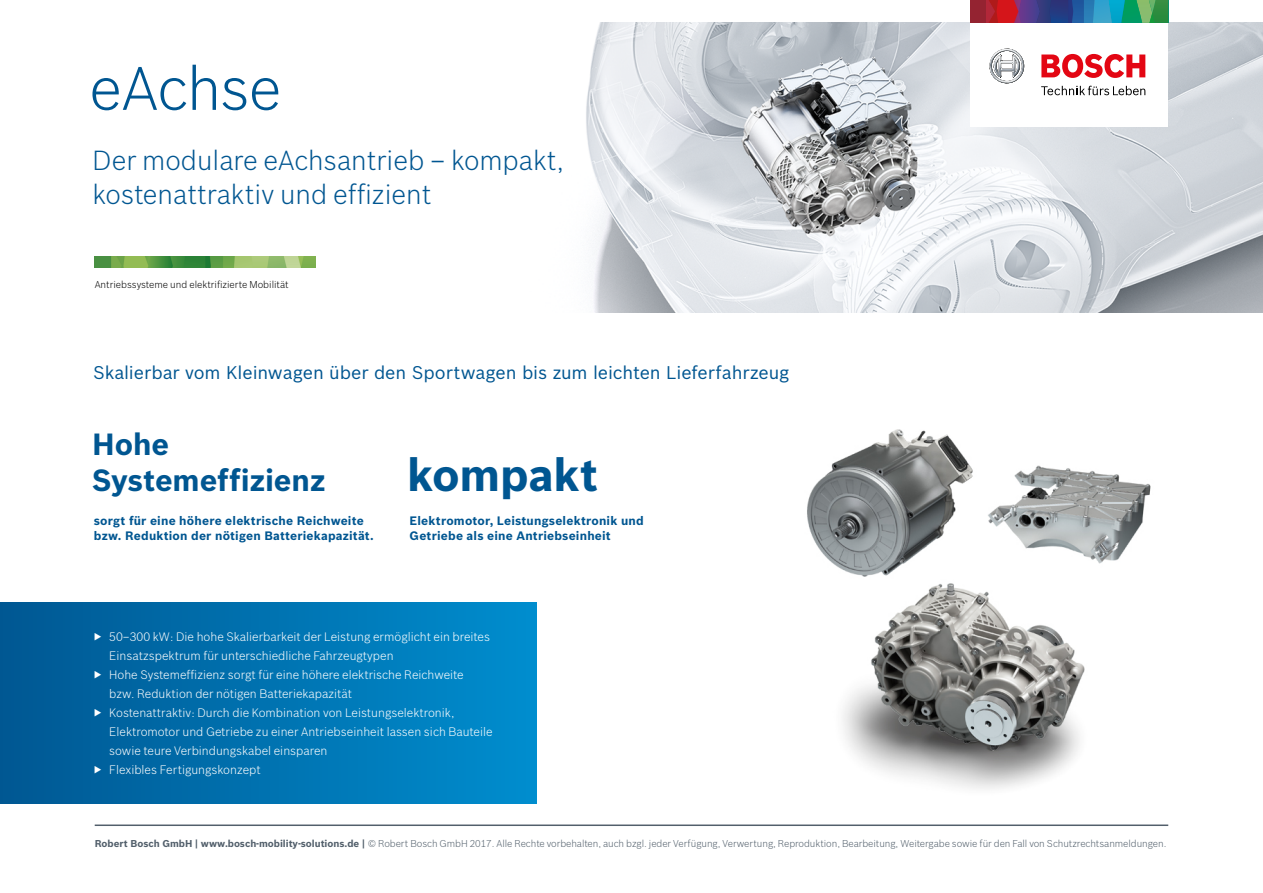
<style>
.page{position:relative;width:1263px;height:893px;background:#fff}
.page>*{position:absolute;margin:0;border:0;box-sizing:border-box;transform-origin:0 0}
.t1{font:300 60px "Bosch Sans";letter-spacing:-.02em;color:#005691}
.t2{font:700 45px "Bosch Sans";letter-spacing:-.005em;color:#005691}
.t3{font:700 30px/36px "Bosch Sans";letter-spacing:-.005em;color:#005691}
.t4{font:300 27px/34.5px "Bosch Sans";color:#005691}
.t5{font:18px "Bosch Sans";letter-spacing:-.005em;color:#005691}
.t6{font:300 12px/18.9px "Bosch Sans";color:#fff}
.t7{font:700 12px/15.8px "Bosch Sans";letter-spacing:.015em;color:#005691}
.t8{font:300 9.75px "Bosch Sans";letter-spacing:-.005em;color:#525f6b}
.t9{font:300 9.75px "Bosch Sans";color:#000}
.s1{font-weight:700}
</style>
<div class="page">
<img style="left:94px;top:23px;width:1169px;height:290px">
<img style="left:807px;top:430px;width:344px;height:359px">
<img style="left:95px;top:256px;width:221px;height:12px">
<div style="left:0;top:603px;width:537px;height:200px;background:linear-gradient(to right,#005792,#008ecf)"></div>
<hr style="left:95px;top:824px;width:1073px;height:2px;background:#525f6b">
<div style="left:970px;top:0;width:198px;height:127px;background:#fff"></div>
<div style="left:970px;top:0;width:16px;height:23px;background:#942331"></div>
<svg style="left:986px;top:0;width:182px;height:23px;background:#4a6478"></svg>
<svg style="left:989px;top:49px;width:35px;height:35px"></svg>
<svg style="left:1041px;top:54px;width:104px;height:24px"></svg>
<svg style="left:1041px;top:86px;width:104px;height:9px"></svg>
<svg style="left:95px;top:633px;width:6px;height:8px"></svg>
<svg style="left:95px;top:671px;width:6px;height:8px"></svg>
<svg style="left:95px;top:709px;width:6px;height:8px"></svg>
<svg style="left:95px;top:766px;width:6px;height:7px"></svg>
<h1 class="t1" style="left:89px;top:51px;width:194px">eAchse</h1>
<h3 class="t4" style="left:92px;top:142px;width:473px">Der modulare eAchsantrieb – kompakt, kostenattraktiv und effizient</h3>
<p class="t9" style="left:95px;top:278px;width:195px">Antriebssysteme und elektrifizierte Mobilität</p>
<h3 class="t5" style="left:93px;top:362px;width:698px">Skalierbar vom Kleinwagen über den Sportwagen bis zum leichten Lieferfahrzeug</h3>
<h3 class="t3" style="left:92px;top:426px;width:235px">Hohe<br>Systemeffizienz</h3>
<p class="t7" style="left:94px;top:512px;width:281px">sorgt für eine höhere elektrische Reichweite bzw. Reduktion der nötigen Batteriekapazität.</p>
<h2 class="t2" style="left:407px;top:447px;width:193px">kompakt</h2>
<p class="t7" style="left:410px;top:512px;width:236px">Elektromotor, Leistungselektronik und<br>Getriebe als eine Antriebseinheit</p>
<p class="t6" style="left:109px;top:627px;width:385px">50–300 kW: Die hohe Skalierbarkeit der Leistung ermöglicht ein breites Einsatzspektrum für unterschiedliche Fahrzeugtypen<br>Hohe Systemeffizienz sorgt für eine höhere elektrische Reichweite<br>bzw. Reduktion der nötigen Batteriekapazität<br>Kostenattraktiv: Durch die Kombination von Leistungselektronik, Elektromotor und Getriebe zu einer Antriebseinheit lassen sich Bauteile sowie teure Verbindungskabel einsparen<br>Flexibles Fertigungskonzept</p>
<p class="t8" style="left:95px;top:837px;width:1073px"><span class="s1">Robert Bosch GmbH | www.bosch-mobility-solutions.de |</span> © Robert Bosch GmbH 2017. Alle Rechte vorbehalten, auch bzgl. jeder Verfügung, Verwertung, Reproduktion, Bearbeitung, Weitergabe sowie für den Fall von Schutzrechtsanmeldungen.</p>
</div>
